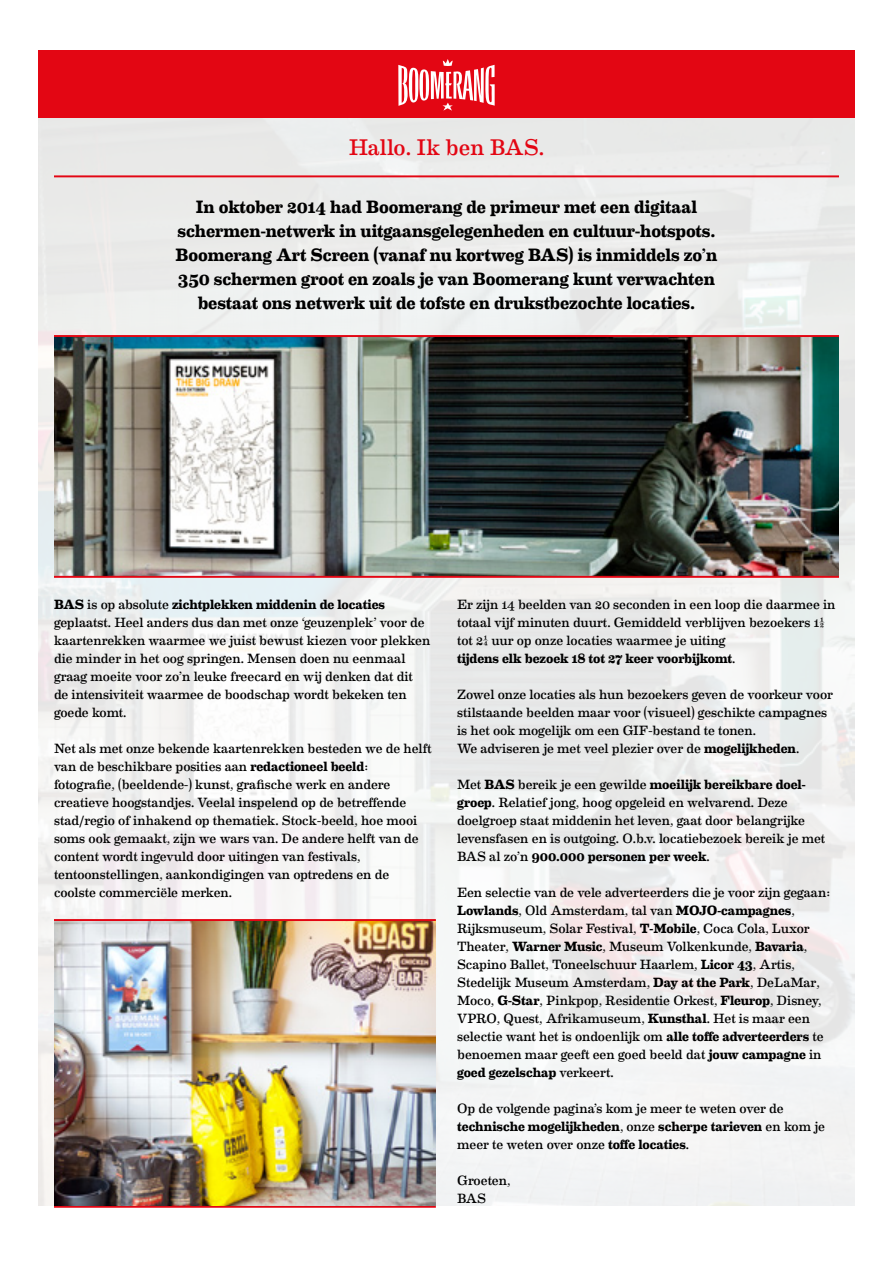
<style>
.page{position:relative;width:893px;height:1263px;background:#fff}
.page>*{position:absolute;margin:0;border:0;box-sizing:border-box;transform-origin:0 0}
.t1{font:22.8px "Eames Century Modern";color:#e30613}
.t2{font:700 18px/24px "Eames Century Modern";letter-spacing:-.005em;color:#000;text-align:center}
.t3{font:13.5px/18px "Eames Century Modern";letter-spacing:-.005em;color:#000}
.s1{font-weight:700}
</style>
<div class="page">
<div style="left:38px;top:111px;width:817px;height:1095px;background:#efefef"></div>
<img style="left:54px;top:337px;width:785px;height:239px">
<hr style="left:54px;top:175px;width:785px;height:2px;background:#e30613">
<hr style="left:54px;top:335px;width:785px;height:2px;background:#e30613">
<hr style="left:54px;top:576px;width:785px;height:2px;background:#e30613">
<hr style="left:54px;top:1206px;width:382px;height:2px;background:#e30613">
<img style="left:54px;top:921px;width:382px;height:285px">
<div style="left:38px;top:51px;width:817px;height:67px;background:#e30613"></div>
<svg style="left:398px;top:59px;width:97px;height:52px"></svg>
<hr style="left:54px;top:919px;width:382px;height:2px;background:#e30613">
<h1 class="t1" style="left:349px;top:130px;width:197px">Hallo. Ik ben BAS.</h1>
<p class="t2" style="left:176px;top:193px;width:543px">In oktober 2014 had Boomerang de primeur met een digitaal schermen-netwerk in uitgaansgelegenheden en cultuur-hotspots.<br>Boomerang Art Screen (vanaf nu kortweg BAS) is inmiddels zo’n 350 schermen groot en zoals je van Boomerang kunt verwachten bestaat ons netwerk uit de tofste en drukstbezochte locaties.</p>
<p class="t3" style="left:54px;top:594px;width:378px"><span class="s1">BAS</span> is op absolute <span class="s1">zichtplekken middenin de locaties </span>geplaatst. Heel anders dus dan met onze ‘geuzenplek’ voor de kaartenrekken waarmee we juist bewust kiezen voor plekken die minder in het oog springen. Mensen doen nu eenmaal graag moeite voor zo’n leuke freecard en wij denken dat dit de intensiviteit waarmee de boodschap wordt bekeken ten goede komt.</p>
<p class="t3" style="left:54px;top:738px;width:379px">Net als met onze bekende kaartenrekken besteden we de helft van de beschikbare posities aan <span class="s1">redactioneel beeld</span>: fotografie, (beeldende-) kunst, grafische werk en andere creatieve hoogstandjes. Veelal inspelend op de betreffende stad/regio of inhakend op thematiek. Stock-beeld, hoe mooi soms ook gemaakt, zijn we wars van. De andere helft van de content wordt ingevuld door uitingen van festivals, tentoonstellingen, aankondigingen van optredens en de coolste commerciële merken.</p>
<p class="t3" style="left:457px;top:594px;width:380px">Er zijn 14 beelden van 20 seconden in een loop die daarmee in totaal vijf minuten duurt. Gemiddeld verblijven bezoekers 1½ tot 2¼ uur op onze locaties waarmee je uiting<br><span class="s1">tijdens elk bezoek 18 tot 27 keer voorbijkomt</span>.</p>
<p class="t3" style="left:457px;top:684px;width:377px">Zowel onze locaties als hun bezoekers geven de voorkeur voor stilstaande beelden maar voor (visueel) geschikte campagnes is het ook mogelijk om een GIF-bestand te tonen.<br>We adviseren je met veel plezier over de <span class="s1">mogelijkheden</span>.</p>
<p class="t3" style="left:457px;top:774px;width:370px">Met <span class="s1">BAS</span> bereik je een gewilde <span class="s1">moeilijk bereikbare doel&shy;groep</span>. Relatief jong, hoog opgeleid en welvarend. Deze doelgroep staat middenin het leven, gaat door belangrijke levensfasen en is outgoing. O.b.v. locatiebezoek bereik je met BAS al zo’n <span class="s1">900.000 personen per week</span>.</p>
<p class="t3" style="left:457px;top:882px;width:375px">Een selectie van de vele adverteerders die je voor zijn gegaan:<br><span class="s1">Lowlands</span>, Old Amsterdam, tal van <span class="s1">MOJO-campagnes</span>, Rijksmuseum, Solar Festival, <span class="s1">T-Mobile</span>, Coca Cola, Luxor Theater, <span class="s1">Warner Music</span>, Museum Volkenkunde, <span class="s1">Bavaria</span>, Scapino Ballet, Toneelschuur Haarlem, <span class="s1">Licor 43</span>, Artis, Stedelijk Museum Amsterdam, <span class="s1">Day at the Park</span>, DeLaMar, Moco, <span class="s1">G-Star</span>, Pinkpop, Residentie Orkest, <span class="s1">Fleurop</span>, Disney, VPRO, Quest, Afrikamuseum, <span class="s1">Kunsthal</span>. Het is maar een selectie want het is ondoenlijk om <span class="s1">alle toffe adverteerders</span> te benoemen maar geeft een goed beeld dat <span class="s1">jouw campagne</span> in <span class="s1">goed gezelschap</span> verkeert.</p>
<p class="t3" style="left:457px;top:1098px;width:369px">Op de volgende pagina’s kom je meer te weten over de <span class="s1">technische mogelijkheden</span>, onze <span class="s1">scherpe tarieven</span> en kom je meer te weten over onze <span class="s1">toffe locaties</span>.</p>
<p class="t3" style="left:457px;top:1170px;width:55px">Groeten,<br>BAS</p>
</div>
